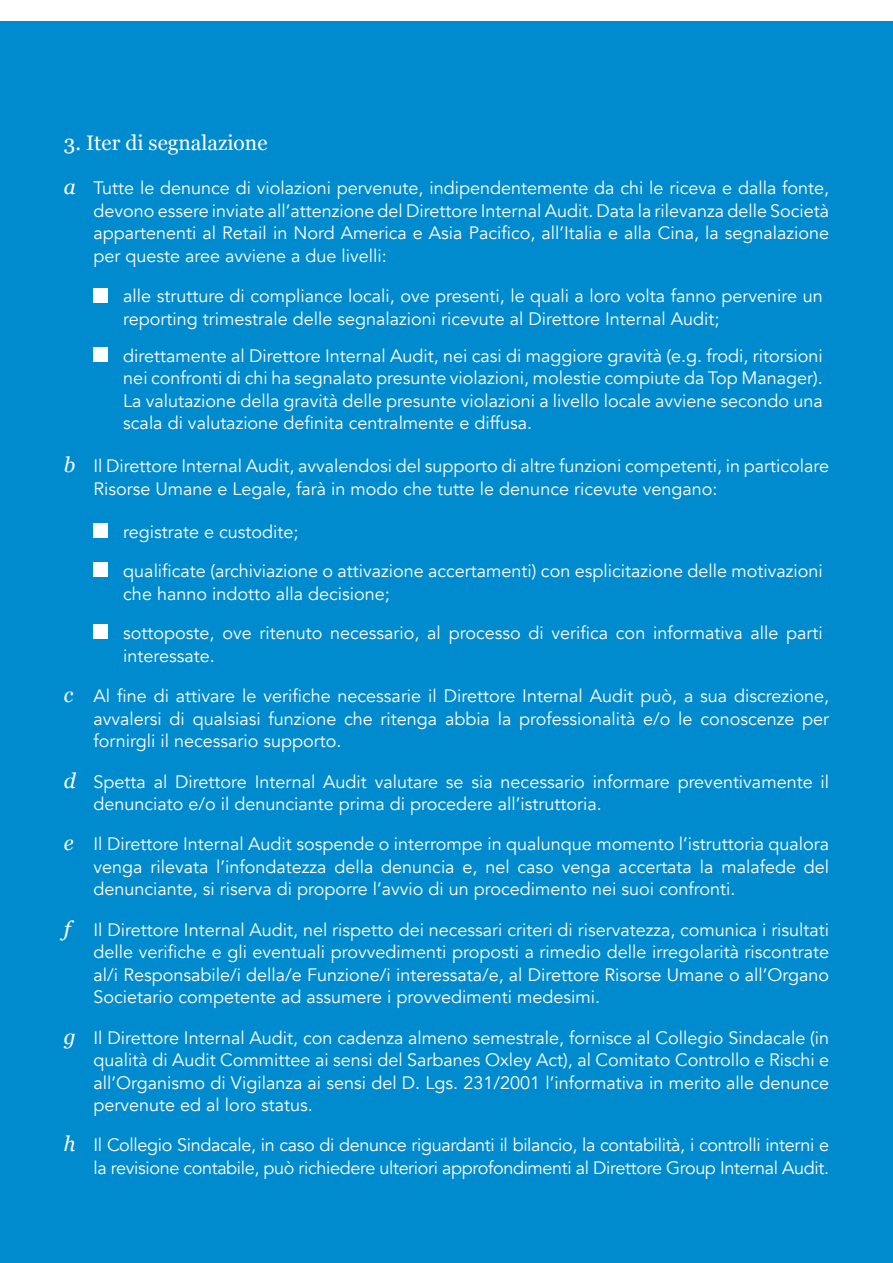
<style>
.page{position:relative;width:893px;height:1263px;background:#fff}
.page>*{position:absolute;margin:0;border:0;box-sizing:border-box;transform-origin:0 0}
.t1{font:21px "Georgia";color:#fff}
.t2{font:18px/22.5px "Avenir";color:#fff;text-align:justify}
.t3{font:18px/22.5px "Avenir";letter-spacing:-.02em;color:#fff;text-align:right}
.s1{font-family:"Georgia";font-style:italic;font-size:21px}
</style>
<div class="page">
<div style="left:0;top:21px;width:893px;height:1242px;background:#008bcf"></div>
<div style="left:94px;top:288px;width:14px;height:14px;background:#fff"></div>
<div style="left:94px;top:347px;width:14px;height:15px;background:#fff"></div>
<div style="left:94px;top:523px;width:14px;height:15px;background:#fff"></div>
<div style="left:94px;top:562px;width:14px;height:15px;background:#fff"></div>
<div style="left:94px;top:624px;width:14px;height:15px;background:#fff"></div>
<p class="t1" style="left:64px;top:130px;width:205px">3. Iter di segnalazione</p>
<p class="t2" style="left:94px;top:177px;width:737px;text-indent:-30px"><span class="s1">a</span> Tutte le denunce di violazioni pervenute, indipendentemente da chi le riceva e dalla fonte, devono essere inviate all’attenzione del Direttore Internal Audit. Data la rilevanza delle Società appartenenti al Retail in Nord America e Asia Pacifico, all’Italia e alla Cina, la segnalazione per queste aree avviene a due livelli:</p>
<p class="t2" style="left:123px;top:285px;width:701px">alle strutture di compliance locali, ove presenti, le quali a loro volta fanno pervenire un reporting trimestrale delle segnalazioni ricevute al Direttore Internal Audit;</p>
<p class="t2" style="left:123px;top:345px;width:701px">direttamente al Direttore Internal Audit, nei casi di maggiore gravità (e.g. frodi, ritorsioni nei confronti di chi ha segnalato presunte violazioni, molestie compiute da Top Manager).<br>La valutazione della gravità delle presunte violazioni a livello locale avviene secondo una scala di valutazione definita centralmente e diffusa.</p>
<p class="t2" style="left:94px;top:455px;width:737px;text-indent:-30px"><span class="s1">b</span> Il Direttore Internal Audit, avvalendosi del supporto di altre funzioni competenti, in particolare<br>Risorse Umane e Legale, farà in modo che tutte le denunce ricevute vengano:</p>
<p class="t2" style="left:123px;top:512px;width:701px;line-height:39.5px">registrate e custodite;<br>qualificate (archiviazione o attivazione accertamenti) con esplicitazione delle motivazioni</p>
<p class="t2" style="left:123px;top:574px;width:701px;line-height:39.5px">che hanno indotto alla decisione;<br>sottoposte, ove ritenuto necessario, al processo di verifica con informativa alle parti</p>
<p class="t2" style="left:123px;top:645px;width:93px">interessate.</p>
<p class="t2" style="left:94px;top:685px;width:737px;text-indent:-30px"><span class="s1">c</span> Al fine di attivare le verifiche necessarie il Direttore Internal Audit può, a sua discrezione, avvalersi di qualsiasi funzione che ritenga abbia la professionalità e/o le conoscenze per fornirgli il necessario supporto.</p>
<p class="t2" style="left:94px;top:770px;width:737px;text-indent:-30px"><span class="s1">d</span> Spetta al Direttore Internal Audit valutare se sia necessario informare preventivamente il denunciato e/o il denunciante prima di procedere all’istruttoria.</p>
<p class="t2" style="left:94px;top:833px;width:737px;text-indent:-30px"><span class="s1">e</span> Il Direttore Internal Audit sospende o interrompe in qualunque momento l’istruttoria qualora venga rilevata l’infondatezza della denuncia e, nel caso venga accertata la malafede del denunciante, si riserva di proporre l’avvio di un procedimento nei suoi confronti.</p>
<p class="t2" style="left:94px;top:918px;width:737px;text-indent:-30px"><span class="s1">f</span> Il Direttore Internal Audit, nel rispetto dei necessari criteri di riservatezza, comunica i risultati delle verifiche e gli eventuali provvedimenti proposti a rimedio delle irregolarità riscontrate al/i Responsabile/i della/e Funzione/i interessata/e, al Direttore Risorse Umane o all’Organo Societario competente ad assumere i provvedimenti medesimi.</p>
<p class="t2" style="left:94px;top:1026px;width:737px;text-indent:-30px"><span class="s1">g</span> Il Direttore Internal Audit, con cadenza almeno semestrale, fornisce al Collegio Sindacale (in qualità di Audit Committee ai sensi del Sarbanes Oxley Act), al Comitato Controllo e Rischi e all’Organismo di Vigilanza ai sensi del D. Lgs. 231/2001 l’informativa in merito alle denunce pervenute ed al loro status.</p>
<p class="t3" style="left:64px;top:1134px;width:767px"><span class="s1">h</span> Il Collegio Sindacale, in caso di denunce riguardanti il bilancio, la contabilità, i controlli interni e la revisione contabile, può richiedere ulteriori approfondimenti al Direttore Group Internal Audit.</p>
</div>
